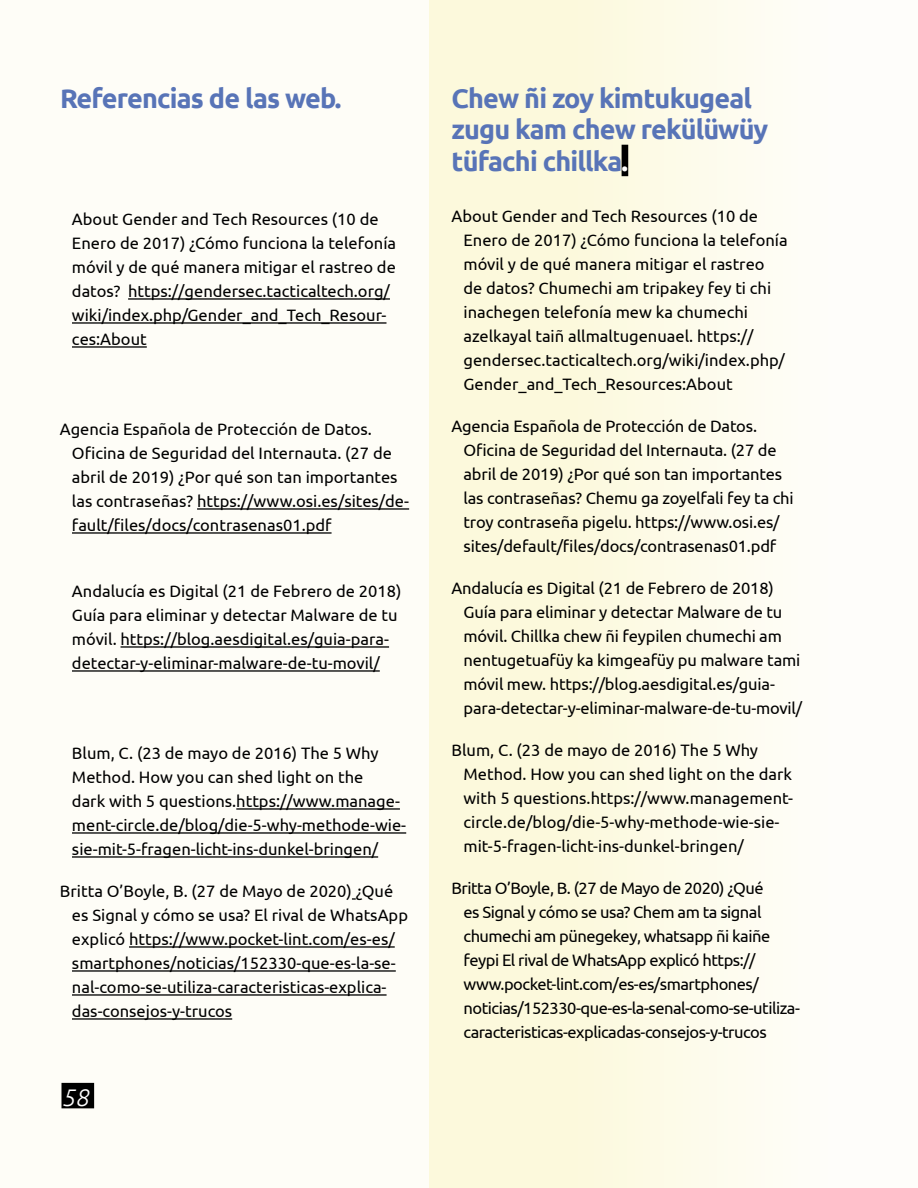
<style>
.page{position:relative;width:918px;height:1188px;background:#fefdf7}
.page>*{position:absolute;margin:0;border:0;box-sizing:border-box;transform-origin:0 0}
.t1{font:700 27px/31.5px "Ubuntu";letter-spacing:-.03em;color:#5874b7}
.t2{font:italic 300 24px "Ubuntu";color:#fff}
.t3{font:16.5px/24px "Ubuntu";color:#000}
.t4{font:16.5px/24px "Ubuntu";letter-spacing:-.03em;color:#000}
.s1{color:#fff}
</style>
<div class="page">
<div style="left:430px;top:0;width:488px;height:1188px;background:linear-gradient(to right,#fcf8d5,#fefefe)"></div>
<div style="left:62px;top:1083px;width:32px;height:25px;background:#000"></div>
<div style="left:622px;top:145px;width:6px;height:31px;background:#000"></div>
<hr style="left:128px;top:298px;width:262px;height:2px;background:#000">
<hr style="left:72px;top:322px;width:315px;height:2px;background:#000">
<hr style="left:72px;top:346px;width:75px;height:2px;background:#000">
<hr style="left:197px;top:508px;width:212px;height:2px;background:#000">
<hr style="left:72px;top:532px;width:260px;height:2px;background:#000">
<hr style="left:121px;top:646px;width:268px;height:2px;background:#000">
<hr style="left:72px;top:670px;width:308px;height:2px;background:#000">
<hr style="left:236px;top:808px;width:164px;height:2px;background:#000">
<hr style="left:72px;top:832px;width:334px;height:2px;background:#000">
<hr style="left:72px;top:856px;width:306px;height:2px;background:#000">
<hr style="left:129px;top:946px;width:266px;height:2px;background:#000">
<hr style="left:72px;top:970px;width:324px;height:2px;background:#000">
<hr style="left:72px;top:994px;width:315px;height:2px;background:#000">
<hr style="left:72px;top:1018px;width:160px;height:2px;background:#000">
<h1 class="t1" style="left:60px;top:82px;width:283px">Referencias de las web.</h1>
<p class="t3" style="left:72px;top:207px;width:326px">About Gender and Tech Resources (10 de Enero de 2017) ¿Cómo funciona la telefonía móvil y de qué manera mitigar el rastreo de datos? https://gendersec.tacticaltech.org/ wiki/index.php/Gender_and_Tech_Resour&shy;ces:About</p>
<p class="t3" style="left:72px;top:417px;width:339px;text-indent:-12px">Agencia Española de Protección de Datos.<br>Oficina de Seguridad del Internauta. (27 de abril de 2019) ¿Por qué son tan importantes las contraseñas? https://www.osi.es/sites/de&shy;fault/files/docs/contrasenas01.pdf</p>
<p class="t3" style="left:72px;top:579px;width:331px">Andalucía es Digital (21 de Febrero de 2018)<br>Guía para eliminar y detectar Malware de tu móvil. https://blog.aesdigital.es/guia-para&shy;detectar-y-eliminar-malware-de-tu-movil/</p>
<p class="t3" style="left:72px;top:741px;width:336px">Blum, C. (23 de mayo de 2016) The 5 Why Method. How you can shed light on the<br>dark with 5 questions.https://www.manage&shy;ment-circle.de/blog/die-5-why-methode-wie&shy;sie-mit-5-fragen-licht-ins-dunkel-bringen/</p>
<p class="t3" style="left:72px;top:879px;width:338px;text-indent:-12px">Britta O’Boyle, B. (27 de Mayo de 2020) ¿Qué es Signal y cómo se usa? El rival de WhatsApp explicó https://www.pocket-lint.com/es-es/ smartphones/noticias/152330-que-es-la-se&shy;nal-como-se-utiliza-caracteristicas-explica&shy;das-consejos-y-trucos</p>
<h2 class="t2" style="left:62px;top:1083px;width:29px">58</h2>
<h1 class="t1" style="left:452px;top:82px;width:318px">Chew ñi zoy kimtukugeal zugu kam chew rekülüwüy tüfachi chillka<span class="s1">.</span></h1>
<p class="t3" style="left:463px;top:204px;width:326px;text-indent:-12px">About Gender and Tech Resources (10 de Enero de 2017) ¿Cómo funciona la telefonía móvil y de qué manera mitigar el rastreo de datos? Chumechi am tripakey fey ti chi inachegen telefonía mew ka chumechi azelkayal taiñ allmaltugenuael. https:// gendersec.tacticaltech.org/wiki/index.php/ Gender_and_Tech_Resources:About</p>
<p class="t3" style="left:463px;top:414px;width:332px;text-indent:-12px">Agencia Española de Protección de Datos.<br>Oficina de Seguridad del Internauta. (27 de abril de 2019) ¿Por qué son tan importantes las contraseñas? Chemu ga zoyelfali fey ta chi troy contraseña pigelu. https://www.osi.es/ sites/default/files/docs/contrasenas01.pdf</p>
<p class="t3" style="left:463px;top:576px;width:340px;text-indent:-12px">Andalucía es Digital (21 de Febrero de 2018)<br>Guía para eliminar y detectar Malware de tu móvil. Chillka chew ñi feypilen chumechi am nentugetuafüy ka kimgeafüy pu malware tami móvil mew. https://blog.aesdigital.es/guia&shy;para-detectar-y-eliminar-malware-de-tu-movil/</p>
<p class="t3" style="left:463px;top:738px;width:331px;text-indent:-12px">Blum, C. (23 de mayo de 2016) The 5 Why Method. How you can shed light on the dark with 5 questions.https://www.management&shy;circle.de/blog/die-5-why-methode-wie-sie&shy;mit-5-fragen-licht-ins-dunkel-bringen/</p>
<p class="t4" style="left:463px;top:876px;width:338px;text-indent:-12px">Britta O’Boyle, B. (27 de Mayo de 2020) ¿Qué<br>es Signal y cómo se usa? Chem am ta signal chumechi am pünegekey, whatsapp ñi kaiñe feypi El rival de WhatsApp explicó https:// www.pocket-lint.com/es-es/smartphones/ noticias/152330-que-es-la-senal-como-se-utiliza&shy;caracteristicas-explicadas-consejos-y-trucos</p>
</div>
